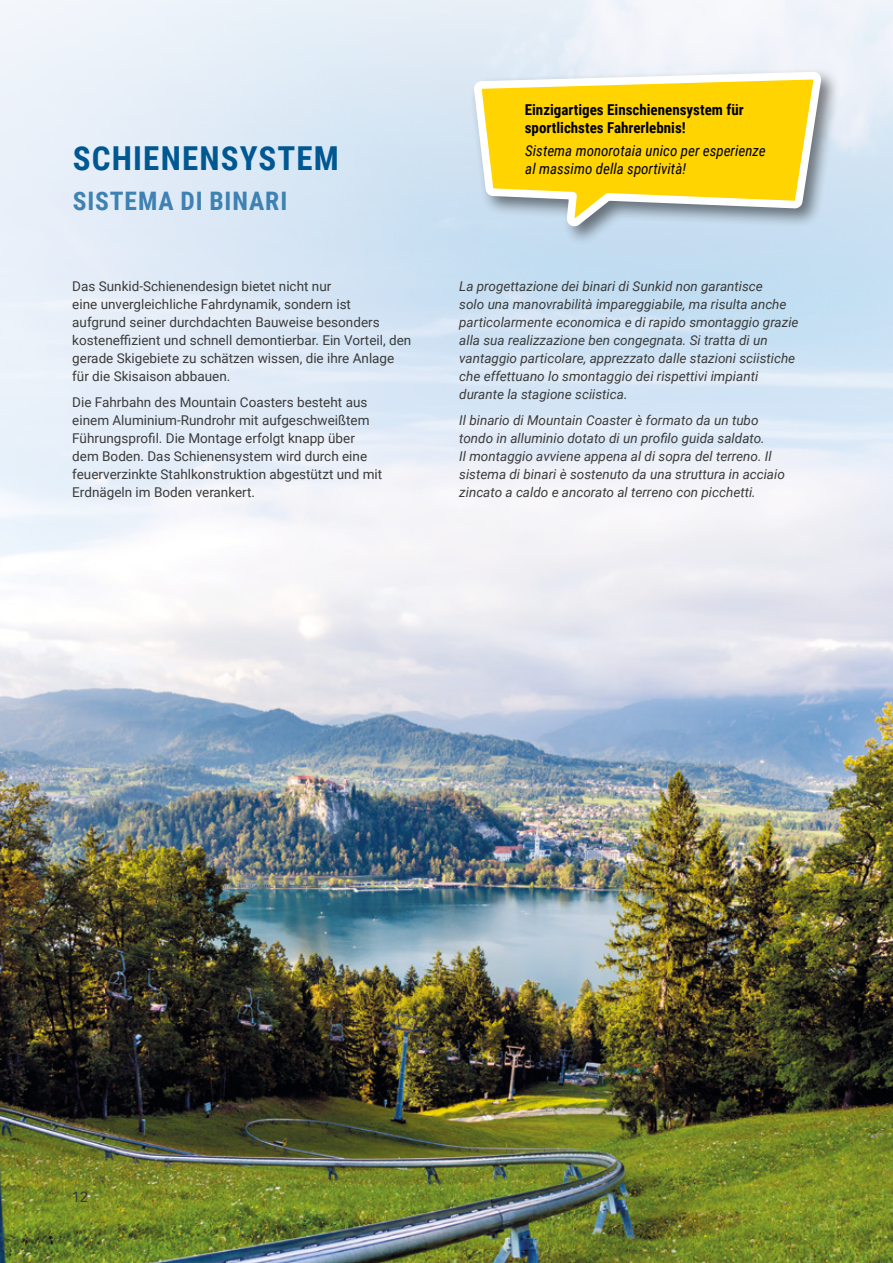
<style>
.page{position:relative;width:893px;height:1263px;background:#fff}
.page>*{position:absolute;margin:0;border:0;box-sizing:border-box;transform-origin:0 0}
.t1{font:700 33px "Roboto Condensed";letter-spacing:.035em;color:#005892}
.t2{font:700 25.5px "Roboto Condensed";letter-spacing:.035em;color:#3e81b3}
.t3{font:italic 15px/18px "Roboto Condensed";color:#000}
.t4{font:700 15px/18px "Roboto Condensed";color:#000}
.t5{font:15px "Univers";color:#3b3b3a}
.t6{font:italic 13.5px/18px "Roboto";color:#3b3b3a}
.t7{font:13.5px/18px "Roboto";color:#3b3b3a}
</style>
<div class="page">
<img style="left:0;top:0;width:893px;height:1263px">
<div style="left:469px;top:67px;width:372px;height:179px;background:#000;opacity:.5"></div>
<svg style="left:469px;top:68px;width:359px;height:165px;background:#ebd65b"></svg>
<h1 class="t1" style="left:73px;top:135px;width:268px">SCHIENENSYSTEM</h1>
<h2 class="t2" style="left:73px;top:183px;width:216px">SISTEMA DI BINARI</h2>
<p class="t7" style="left:72px;top:276px;width:341px">Das Sunkid-Schienendesign bietet nicht nur<br>eine unvergleichliche Fahrdynamik, sondern ist<br>aufgrund seiner durchdachten Bauweise besonders kosteneffizient und schnell demontierbar. Ein Vorteil, den gerade Skigebiete zu schätzen wissen, die ihre Anlage für die Skisaison abbauen.</p>
<p class="t7" style="left:72px;top:393px;width:311px">Die Fahrbahn des Mountain Coasters besteht aus einem Aluminium-Rundrohr mit aufgeschweißtem Führungsprofil. Die Montage erfolgt knapp über dem Boden. Das Schienensystem wird durch eine feuerverzinkte Stahlkonstruktion abgestützt und mit Erdnägeln im Boden verankert.</p>
<p class="t4" style="left:525px;top:100px;width:220px">Einzigartiges Einschienensystem für sportlichstes Fahrerlebnis!</p>
<p class="t3" style="left:525px;top:141px;width:242px">Sistema monorotaia unico per esperienze al massimo della sportività!</p>
<p class="t6" style="left:459px;top:276px;width:341px">La progettazione dei binari di Sunkid non garantisce<br>solo una manovrabilità impareggiabile, ma risulta anche particolarmente economica e di rapido smontaggio grazie alla sua realizzazione ben congegnata. Si tratta di un vantaggio particolare, apprezzato dalle stazioni sciistiche che effettuano lo smontaggio dei rispettivi impianti durante la stagione sciistica.</p>
<p class="t6" style="left:459px;top:411px;width:327px">Il binario di Mountain Coaster è formato da un tubo tondo in alluminio dotato di un profilo guida saldato.<br>Il montaggio avviene appena al di sopra del terreno. Il sistema di binari è sostenuto da una struttura in acciaio zincato a caldo e ancorato al terreno con picchetti.</p>
<p class="t5" style="left:72px;top:1188px;width:18px">12</p>
</div>
